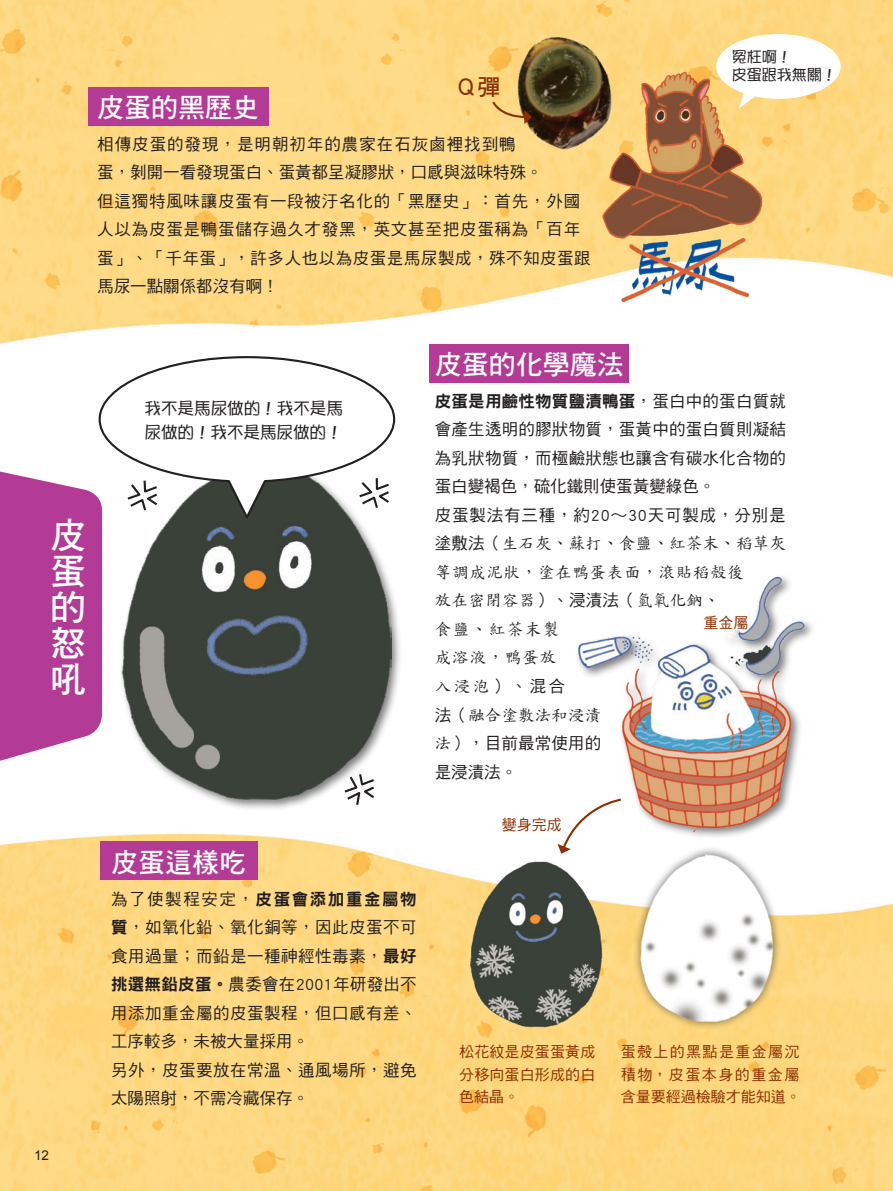
<style>
.page{position:relative;width:893px;height:1191px;background:#fff}
.page>*{position:absolute;margin:0;border:0;box-sizing:border-box;transform-origin:0 0}
.t1{font:36px/36px "DF Hei Std W7";color:#fff;text-align:justify}
.t2{font:27px "DF Hei Std W7";color:#fff}
.t3{font:22.5px "DF Hei Std W7";color:#8c2f01}
.t4{font:16.5px/28.5px "DF Hei Std W5";letter-spacing:.03em;color:#231f20}
.t5{font:16.5px/28.5px "DF Kai Shu SB Estd BF";letter-spacing:.045em;color:#231f20}
.t6{font:16.5px/24px "DFPOP1 Std W5";color:#231f20}
.t7{font:16.5px "DF Hei Std W9";letter-spacing:.015em;color:#231f20}
.t8{font:16.5px "DF Hei Std W9";letter-spacing:.095em;color:#231f20}
.t9{font:16.5px/28.8px "DF Hei Std W5";letter-spacing:.01em;color:#231f20}
.t10{font:16.5px "DF Kai Shu SB Estd BF";letter-spacing:.015em;color:#231f20}
.t11{font:15px/22.5px "DF Hei Std W5";letter-spacing:.01em;color:#8c2f01;text-align:justify}
.t12{font:15px/18px "DFPOP1 Std W5";color:#231f20}
.t13{font:13.5px "Arial";color:#231f20}
.s1{font-family:"DF Hei Std W5"}
.s2{font-family:"DF Hei Std W9"}
.s3{font-family:"DF Kai Shu SB Estd BF"}
</style>
<div class="page">
<img style="left:0;top:0;width:893px;height:1191px">
<div style="left:429px;top:344px;width:200px;height:39px;background:#b33b96"></div>
<div style="left:100px;top:841px;width:158px;height:38px;background:#b33b96"></div>
<div style="left:89px;top:87px;width:180px;height:38px;background:#b33b96"></div>
<img style="left:595px;top:65px;width:193px;height:245px">
<div style="left:574px;top:573px;width:242px;height:269px;background:#fff"></div>
<img style="left:570px;top:561px;width:238px;height:272px">
<div style="left:632px;top:845px;width:150px;height:185px;background:#231f20;opacity:.6"></div>
<img style="left:629px;top:843px;width:150px;height:194px">
<img style="left:459px;top:848px;width:146px;height:190px">
<div style="left:119px;top:457px;width:284px;height:355px;background:#231f20;opacity:.6"></div>
<img style="left:122px;top:522px;width:269px;height:279px">
<svg style="left:98px;top:355px;width:298px;height:167px"></svg>
<svg style="left:0;top:468px;width:102px;height:297px;background:#bb51a2"></svg>
<img style="left:479px;top:0;width:159px;height:165px">
<svg style="left:125px;top:478px;width:35px;height:35px"></svg>
<svg style="left:357px;top:476px;width:34px;height:34px"></svg>
<svg style="left:342px;top:772px;width:35px;height:35px"></svg>
<div style="left:716px;top:34px;width:125px;height:65px;background:#fff;border-radius:50%"></div>
<svg style="left:739px;top:91px;width:37px;height:18px"></svg>
<svg style="left:557px;top:797px;width:66px;height:56px"></svg>
<svg style="left:491px;top:100px;width:41px;height:24px"></svg>
<h2 class="t2" style="left:97px;top:92px;width:163px">皮蛋的黑歷史</h2>
<h3 class="t3" style="left:455px;top:75px;width:46px">Ｑ彈</h3>
<p class="t4" style="left:97px;top:129px;width:495px">相傳皮蛋的發現，是明朝初年的農家在石灰鹵裡找到鴨<br>蛋，剝開一看發現蛋白、蛋黃都呈凝膠狀，口感與滋味特殊。<br>但這獨特風味讓皮蛋有一段被汙名化的「黑歷史」：首先，外國人以為皮蛋是鴨蛋儲存過久才發黑，英文甚至把皮蛋稱為「百年蛋」、「千年蛋」，許多人也以為皮蛋是馬尿製成，殊不知皮蛋跟馬尿一點關係都沒有啊！</p>
<p class="t12" style="left:732px;top:48px;width:107px">冤枉啊！<br>皮蛋跟我無關！</p>
<h1 class="t1" style="left:50px;top:516px;width:36px">皮蛋的怒吼</h1>
<p class="t13" style="left:34px;top:1148px;width:17px">12</p>
<p class="t6" style="left:145px;top:396px;width:200px">我不是馬尿做的！我不是馬尿做的！我不是馬尿做的！</p>
<h2 class="t2" style="left:111px;top:847px;width:136px">皮蛋這樣吃</h2>
<p class="t8" style="left:111px;top:889px;width:307px"><span class="s1">為了使製程安定，</span>皮蛋會添加重金屬物</p>
<p class="t4" style="left:111px;top:912px;width:307px"><span class="s2">質</span>，如氧化鉛、氧化銅等，因此皮蛋不可食用過量；而鉛是一種神經性毒素，<span class="s2">最好挑選無鉛皮蛋。</span>農委會在2001年研發出不用添加重金屬的皮蛋製程，但口感有差、工序較多，未被大量採用。<br>另外，皮蛋要放在常溫、通風場所，避免太陽照射，不需冷藏保存。</p>
<h2 class="t2" style="left:435px;top:350px;width:190px">皮蛋的化學魔法</h2>
<p class="t7" style="left:435px;top:392px;width:353px">皮蛋是用鹼性物質鹽漬鴨蛋<span class="s1">，蛋白中的蛋白質就</span></p>
<p class="t4" style="left:435px;top:415px;width:353px">會產生透明的膠狀物質，蛋黃中的蛋白質則凝結為乳狀物質，而極鹼狀態也讓含有碳水化合物的蛋白變褐色，硫化鐵則使蛋黃變綠色。<br>皮蛋製法有三種，約20～30天可製成，分別是</p>
<p class="t5" style="left:435px;top:529px;width:353px"><span class="s1">塗敷法（</span>生石灰、蘇打、食鹽、紅茶末、稻草灰等調成泥狀，塗在鴨蛋表面，滾貼稻殼後<br>放在密閉容器<span class="s1">）、浸漬法（</span>氫氧化鈉、<br>食鹽、紅茶末製<br>成溶液，鴨蛋放</p>
<p class="t4" style="left:435px;top:671px;width:132px"><span class="s3">入浸泡</span>）、混合</p>
<p class="t10" style="left:435px;top:706px;width:168px"><span class="s1">法（</span>融合塗敷法和浸漬</p>
<p class="t9" style="left:435px;top:728px;width:168px"><span class="s3">法</span>），目前最常使用的是浸漬法。</p>
<p class="t11" style="left:703px;top:611px;width:46px">重金屬</p>
<p class="t11" style="left:502px;top:812px;width:61px">變身完成</p>
<p class="t11" style="left:459px;top:1040px;width:138px">松花紋是皮蛋蛋黃成分移向蛋白形成的白色結晶。</p>
<p class="t11" style="left:621px;top:1040px;width:181px">蛋殼上的黑點是重金屬沉積物，皮蛋本身的重金屬含量要經過檢驗才能知道。</p>
</div>
